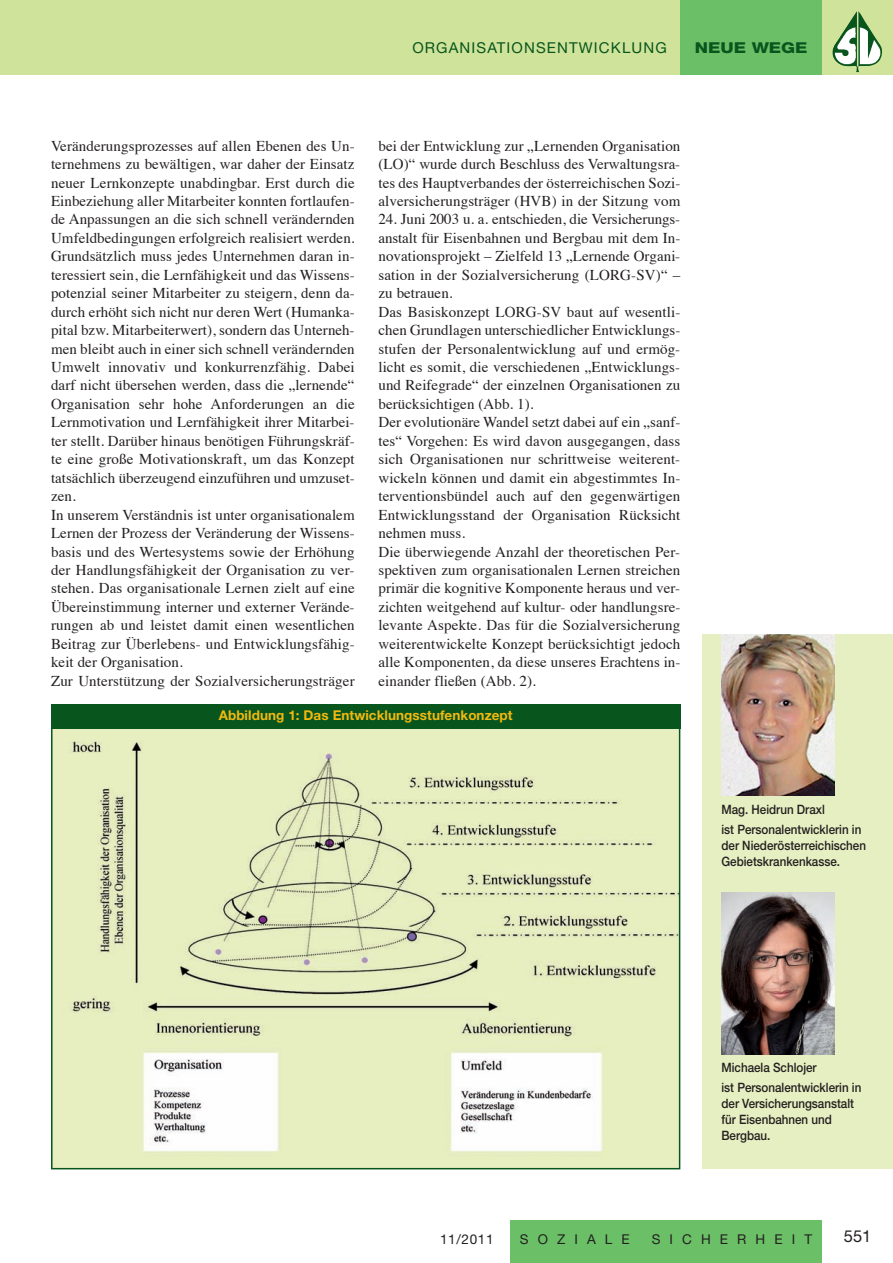
<style>
.page{position:relative;width:893px;height:1263px;background:#fff}
.page>*{position:absolute;margin:0;border:0;box-sizing:border-box;transform-origin:0 0}
.t1{font:16.5px "Helvetica Neue";color:#231f20}
.t2{font:15px/18.5px "Times";letter-spacing:.005em;color:#231f20}
.t3{font:15px "Helvetica Neue";letter-spacing:.075em;color:#08551e}
.t4{font:800 15px "Helvetica Neue";color:#08551e;scale:1.2 1}
.t5{font:700 13.5px "Helvetica Neue";letter-spacing:.005em;color:#f2b90f}
.t6{font:13.5px "Helvetica Neue";letter-spacing:.675em;color:#231f20}
.t7{font:500 12.9px/15.8px "Helvetica Neue";color:#231f20;scale:.9 1}
</style>
<div class="page">
<div style="left:0;top:0;width:893px;height:74px;background:#d0e39a"></div>
<img style="left:832px;top:11px;width:50px;height:61px">
<div style="left:680px;top:0;width:142px;height:74px;background:#6bc067"></div>
<div style="left:702px;top:634px;width:191px;height:534px;background:#e6efc1"></div>
<img style="left:721px;top:634px;width:113px;height:161px">
<img style="left:722px;top:893px;width:112px;height:161px">
<div style="left:510px;top:1220px;width:312px;height:43px;background:#6bc067"></div>
<img style="left:54px;top:728px;width:623px;height:438px">
<div style="left:51px;top:704px;width:629px;height:24px;background:#08551e"></div>
<p class="t3" style="left:412px;top:43px;width:256px">ORGANISATIONSENTWICKLUNG</p>
<p class="t4" style="left:695px;top:43px;width:96px">NEUE WEGE</p>
<p class="t2" style="left:51px;top:138px;width:305px">Veränderungsprozesses auf allen Ebenen des Un&shy;ternehmens zu bewältigen, war daher der Einsatz neuer Lernkonzepte unabdingbar. Erst durch die Einbeziehung aller Mitarbeiter konnten fortlaufen&shy;de Anpassungen an die sich schnell verändernden Umfeldbedingungen erfolgreich realisiert werden.<br>Grundsätzlich muss jedes Unternehmen daran in&shy;teressiert sein, die Lernfähigkeit und das Wissens&shy;potenzial seiner Mitarbeiter zu steigern, denn da&shy;durch erhöht sich nicht nur deren Wert (Humanka&shy;pital bzw. Mitarbeiterwert), sondern das Unterneh&shy;men bleibt auch in einer sich schnell verändernden Umwelt innovativ und konkurrenzfähig. Dabei darf nicht übersehen werden, dass die „lernende“ Organisation sehr hohe Anforderungen an die Lernmotivation und Lernfähigkeit ihrer Mitarbei&shy;ter stellt. Darüber hinaus benötigen Führungskräf&shy;te eine große Motivationskraft, um das Konzept tatsächlich überzeugend einzuführen und umzuset&shy;zen.<br>In unserem Verständnis ist unter organisationalem Lernen der Prozess der Veränderung der Wissens&shy;basis und des Wertesystems sowie der Erhöhung der Handlungsfähigkeit der Organisation zu ver&shy;stehen. Das organisationale Lernen zielt auf eine Übereinstimmung interner und externer Verände&shy;rungen ab und leistet damit einen wesentlichen Beitrag zur Überlebens- und Entwicklungsfähig&shy;keit der Organisation.<br>Zur Unterstützung der Sozialversicherungsträger</p>
<p class="t2" style="left:378px;top:138px;width:304px;text-align:justify">bei der Entwicklung zur „Lernenden Organisation (LO)“ wurde durch Beschluss des Verwaltungsra&shy;tes des Hauptverbandes der österreichischen Sozi&shy;alversicherungsträger (HVB) in der Sitzung vom</p>
<p class="t2" style="left:378px;top:211px;width:304px">24. Juni 2003 u. a. entschieden, die Versicherungs&shy;anstalt für Eisenbahnen und Bergbau mit dem In&shy;novationsprojekt – Zielfeld 13 „Lernende Organi&shy;sation in der Sozialversicherung (LORG-SV)“ – zu betrauen.<br>Das Basiskonzept LORG-SV baut auf wesentli&shy;chen Grundlagen unterschiedlicher Entwicklungs&shy;stufen der Personalentwicklung auf und ermög&shy;licht es somit, die verschiedenen „Entwicklungs&shy;und Reifegrade“ der einzelnen Organisationen zu berücksichtigen (Abb. 1).<br>Der evolutionäre Wandel setzt dabei auf ein „sanf&shy;tes“ Vorgehen: Es wird davon ausgegangen, dass sich Organisationen nur schrittweise weiterent&shy;wickeln können und damit ein abgestimmtes In&shy;terventionsbündel auch auf den gegenwärtigen Entwicklungsstand der Organisation Rücksicht nehmen muss.<br>Die überwiegende Anzahl der theoretischen Per&shy;spektiven zum organisationalen Lernen streichen primär die kognitive Komponente heraus und ver&shy;zichten weitgehend auf kultur- oder handlungsre&shy;levante Aspekte. Das für die Sozialversicherung weiterentwickelte Konzept berücksichtigt jedoch alle Komponenten, da diese unseres Erachtens in&shy;einander fließen (Abb. 2).</p>
<p class="t5" style="left:219px;top:710px;width:295px">Abbildung 1: Das Entwicklungsstufenkonzept</p>
<p class="t7" style="left:721px;top:801px;width:157px;line-height:20px">Mag. Heidrun Draxl<br>ist Personalentwicklerin in</p>
<p class="t7" style="left:721px;top:839px;width:162px">der Niederösterreichischen<br>Gebietskrankenkasse.</p>
<p class="t7" style="left:721px;top:1059px;width:157px;line-height:20px">Michaela Schlojer<br>ist Personalentwicklerin in</p>
<p class="t7" style="left:721px;top:1097px;width:149px">der Versicherungsanstalt für Eisenbahnen und<br>Bergbau.</p>
<p class="t6" style="left:440px;top:1234px;width:55px">11/2011</p>
<p class="t6" style="left:520px;top:1234px;width:111px">SOZIALE</p>
<p class="t6" style="left:652px;top:1234px;width:162px">SICHERHEIT</p>
<p class="t1" style="left:844px;top:1230px;width:29px">551</p>
</div>
